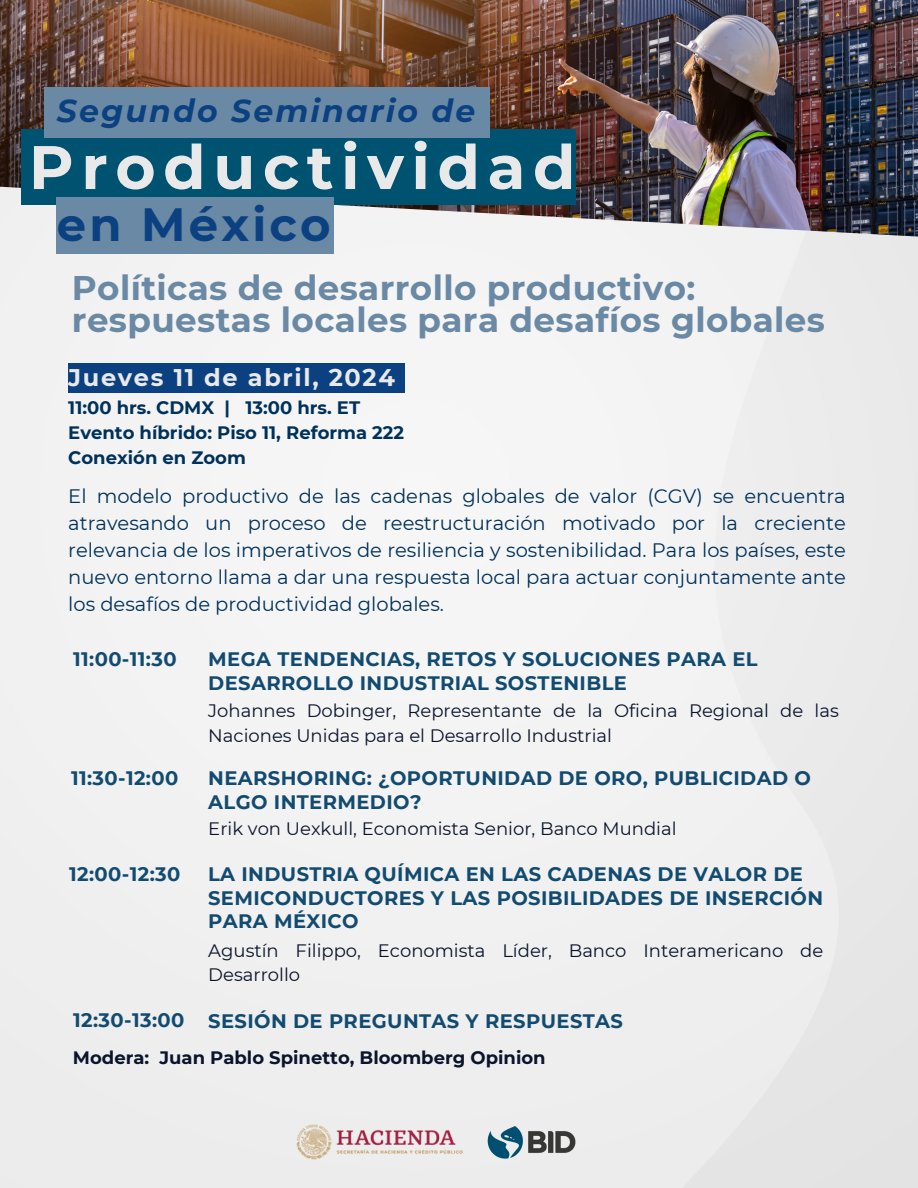
<style>
.page{position:relative;width:918px;height:1188px;background:#fff}
.page>*{position:absolute;margin:0;border:0;box-sizing:border-box;transform-origin:0 0}
.t1{font:700 61.35px "Montserrat";letter-spacing:.125em;color:#e9e9e9}
.t2{font:700 46.5px "Montserrat";letter-spacing:.07em;color:#0b4181}
.t3{font:700 34.2px/32.1px "Montserrat";letter-spacing:.01em;color:#6a89a4}
.t4{font:italic 700 31.5px "Montserrat";letter-spacing:.07em;color:#0b4181}
.t5{font:700 24px "Montserrat";letter-spacing:.07em;color:#e9e9e9}
.t6{font:19.5px/27px "Montserrat";color:#00315a;text-align:justify}
.t7{font:700 19.5px/23.7px "Montserrat";letter-spacing:.02em;color:#124b70}
.t8{font:18px/24.8px "Montserrat";color:#0a152b}
.t9{font:700 18px/24.8px "Montserrat";color:#00315a}
.t10{font:700 18px "Montserrat";color:#0a152b}
</style>
<div class="page">
<div style="left:0;top:237px;width:918px;height:951px;background:#f1f1f1"></div>
<img style="left:0;top:0;width:918px;height:237px">
<img style="left:484px;top:1125px;width:94px;height:35px">
<img style="left:297px;top:1124px;width:165px;height:37px">
<div style="left:21px;top:129px;width:554px;height:76px;background:#005271"></div>
<div style="left:57px;top:197px;width:277px;height:56px;background:#6a89a4"></div>
<div style="left:44px;top:87px;width:446px;height:51px;background:#6a89a4"></div>
<div style="left:68px;top:363px;width:337px;height:29px;background:#0b4181"></div>
<h5 class="t4" style="left:57px;top:92px;width:420px">Segundo Seminario de</h5>
<p class="t1" style="left:29px;top:130px;width:548px">Productividad</p>
<h5 class="t2" style="left:57px;top:196px;width:275px">en México</h5>
<p class="t3" style="left:72px;top:272px;width:754px">Políticas de desarrollo productivo: respuestas locales para desafíos globales</p>
<p class="t5" style="left:68px;top:362px;width:328px">Jueves 11 de abril, 2024</p>
<h5 class="t9" style="left:68px;top:395px;width:337px">11:00 hrs. CDMX | 13:00 hrs. ET<br>Evento híbrido: Piso 11, Reforma 222<br>Conexión en Zoom</h5>
<h5 class="t6" style="left:68px;top:482px;width:779px">El modelo productivo de las cadenas globales de valor (CGV) se encuentra atravesando un proceso de reestructuración motivado por la creciente relevancia de los imperativos de resiliencia y sostenibilidad. Para los países, este nuevo entorno llama a dar una respuesta local para actuar conjuntamente ante los desafíos de productividad globales.</h5>
<h6 class="t7" style="left:73px;top:647px;width:105px">11:00-11:30</h6>
<h2 class="t7" style="left:208px;top:647px;width:551px">MEGA TENDENCIAS, RETOS Y SOLUCIONES PARA EL<br>DESARROLLO INDUSTRIAL SOSTENIBLE</h2>
<h3 class="t8" style="left:208px;top:698px;width:632px">Johannes Dobinger, Representante de la Oficina Regional de las<br>Naciones Unidas para el Desarrollo Industrial</h3>
<h4 class="t7" style="left:71px;top:766px;width:109px">11:30-12:00</h4>
<h6 class="t7" style="left:208px;top:766px;width:604px">NEARSHORING: ¿OPORTUNIDAD DE ORO, PUBLICIDAD O<br>ALGO INTERMEDIO?</h6>
<p class="t8" style="left:208px;top:816px;width:470px">Erik von Uexkull, Economista Senior, Banco Mundial</p>
<h5 class="t7" style="left:69px;top:862px;width:113px">12:00-12:30</h5>
<h5 class="t7" style="left:208px;top:862px;width:617px">LA INDUSTRIA QUÍMICA EN LAS CADENAS DE VALOR DE<br>SEMICONDUCTORES Y LAS POSIBILIDADES DE INSERCIÓN<br>PARA MÉXICO</h5>
<h5 class="t8" style="left:208px;top:938px;width:616px">Agustín Filippo, Economista Líder, Banco Interamericano de<br>Desarrollo</h5>
<p class="t7" style="left:73px;top:1008px;width:113px">12:30-13:00</p>
<p class="t7" style="left:208px;top:1009px;width:416px">SESIÓN DE PREGUNTAS Y RESPUESTAS</p>
<h5 class="t10" style="left:73px;top:1047px;width:474px">Modera: Juan Pablo Spinetto, Bloomberg Opinion</h5>
</div>
